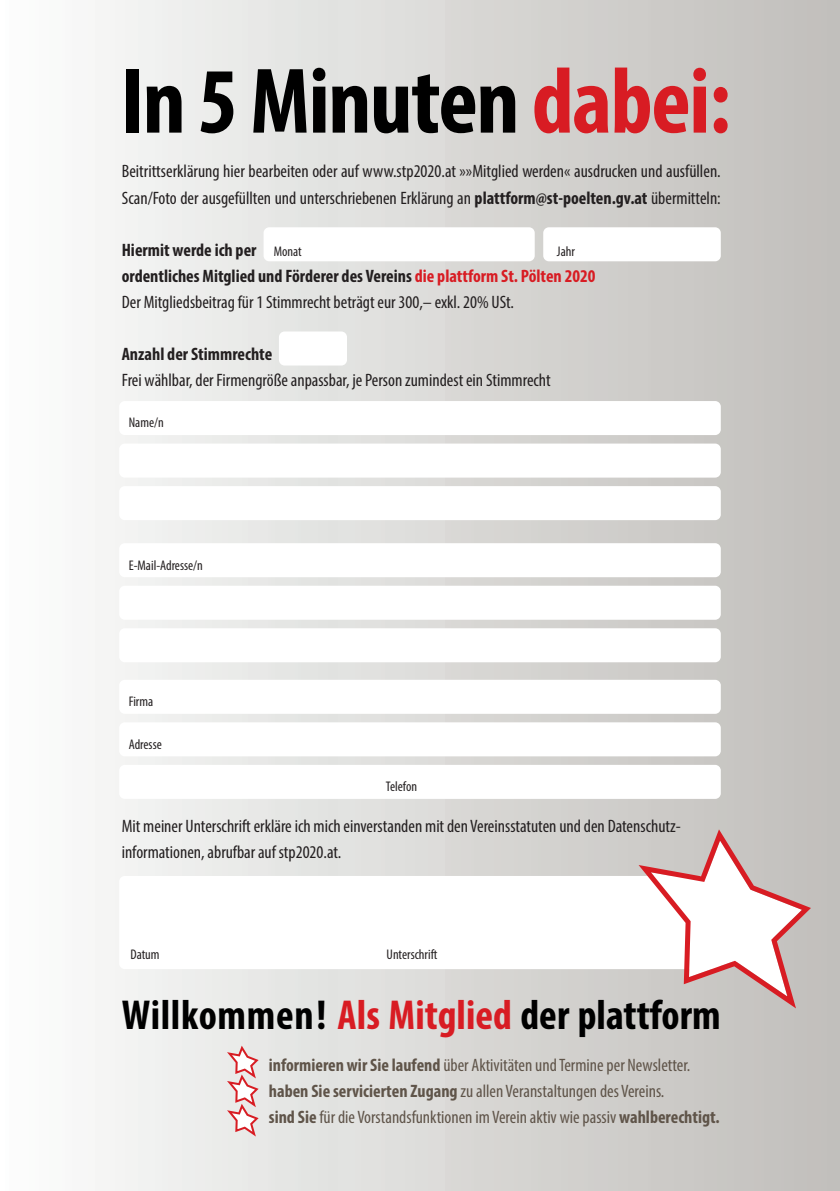
<style>
.page{position:relative;width:840px;height:1191px;background:#fff}
.page>*{position:absolute;margin:0;border:0;box-sizing:border-box;transform-origin:0 0}
.t1{font:700 condensed 94px "Myriad Pro";letter-spacing:-.015em;color:#000}
.t2{font:700 condensed 42px "Myriad Pro";color:#000}
.t3{font:condensed 18px/26px "Myriad Pro";color:#231f20}
.t4{font:condensed 18px/26px "Myriad Pro";color:#5f5449}
.t5{font:700 condensed 18px "Myriad Pro";color:#231f20}
.t6{font:condensed 14px "Myriad Pro";color:#231f20}
.s1{color:#d81c23}
.s2{font-weight:700}
.s3{font-weight:400;font-size:14px}
.s4{font-weight:700;color:#d81c23}
</style>
<div class="page">
<div style="left:0;top:0;width:839px;height:1191px;background:linear-gradient(to right,#fbfdfc,#c0bdba)"></div>
<div style="left:119px;top:401px;width:601px;height:34px;background:#fff;border-radius:6px"></div>
<div style="left:119px;top:443px;width:601px;height:34px;background:#fff;border-radius:6px"></div>
<div style="left:119px;top:486px;width:601px;height:34px;background:#fff;border-radius:6px"></div>
<div style="left:119px;top:543px;width:601px;height:34px;background:#fff;border-radius:6px"></div>
<div style="left:119px;top:586px;width:601px;height:34px;background:#fff;border-radius:6px"></div>
<div style="left:119px;top:628px;width:601px;height:34px;background:#fff;border-radius:6px"></div>
<div style="left:263px;top:227px;width:271px;height:34px;background:#fff;border-radius:6px"></div>
<div style="left:543px;top:227px;width:177px;height:34px;background:#fff;border-radius:6px"></div>
<div style="left:279px;top:331px;width:68px;height:34px;background:#fff;border-radius:6px"></div>
<div style="left:119px;top:680px;width:601px;height:34px;background:#fff;border-radius:6px"></div>
<div style="left:119px;top:722px;width:601px;height:34px;background:#fff;border-radius:6px"></div>
<div style="left:119px;top:765px;width:601px;height:34px;background:#fff;border-radius:6px"></div>
<div style="left:119px;top:876px;width:601px;height:93px;background:#fff;border-radius:6px"></div>
<svg style="left:227px;top:1045px;width:31px;height:91px"></svg>
<svg style="left:638px;top:829px;width:172px;height:179px"></svg>
<h1 class="t1" style="left:121px;top:68px;width:611px">In 5Minuten <span class="s1">dabei:</span></h1>
<p class="t3" style="left:122px;top:160px;width:600px">Beitrittserklärung hier bearbeiten oder auf www.stp2020.at »»Mitglied werden« ausdrucken und ausfüllen.<br>Scan/foto der ausgefüllten und unterschriebenen Erklärung an <span class="s2">plattform@st-poelten.gv.at</span> übermitteln:</p>
<p class="t5" style="left:122px;top:243px;width:181px">Hiermit werde ich per <span class="s3">Monat</span></p>
<p class="t6" style="left:556px;top:246px;width:19px">Jahr</p>
<p class="t3" style="left:122px;top:264px;width:475px"><span class="s2">ordentliches Mitglied und Förderer des Vereins</span> <span class="s4">die plattform St. Pölten 2020<br></span>Der Mitgliedsbeitrag für 1 Stimmrecht beträgt eur 300,– exkl. 20% USt.</p>
<p class="t5" style="left:122px;top:347px;width:152px">Anzahl der Stimmrechte</p>
<p class="t3" style="left:122px;top:368px;width:430px">frei wählbar, der firmengröße anpassbar, je Person zumindest ein Stimmrecht</p>
<p class="t6" style="left:129px;top:418px;width:36px">name/n</p>
<p class="t6" style="left:129px;top:560px;width:76px">E-Mail-Adresse/n</p>
<p class="t6" style="left:129px;top:696px;width:26px">firma</p>
<p class="t6" style="left:129px;top:739px;width:35px">Adresse</p>
<p class="t6" style="left:386px;top:781px;width:33px">telefon</p>
<p class="t3" style="left:122px;top:814px;width:560px">Mit meiner Unterschrift erkläre ich mich einverstanden mit den Vereinsstatuten und den Datenschutz&shy;informationen, abrufbar auf stp2020.at.</p>
<p class="t6" style="left:130px;top:949px;width:31px">Datum</p>
<p class="t6" style="left:386px;top:949px;width:52px">Unterschrift</p>
<h2 class="t2" style="left:122px;top:1000px;width:600px">Willkommen! <span class="s1">Als Mitglied</span> der plattform</h2>
<p class="t4" style="left:269px;top:1054px;width:452px"><span class="s2">informieren wir Sie laufend</span> über Aktivitäten undtermine per newsletter. <span class="s2">haben Sie servicierten Zugang</span> zu allen Veranstaltungen des Vereins.<br><span class="s2">sind Sie</span> für die Vorstandsfunktionen imVerein aktiv wie passiv <span class="s2">wahlberechtigt.</span></p>
</div>
